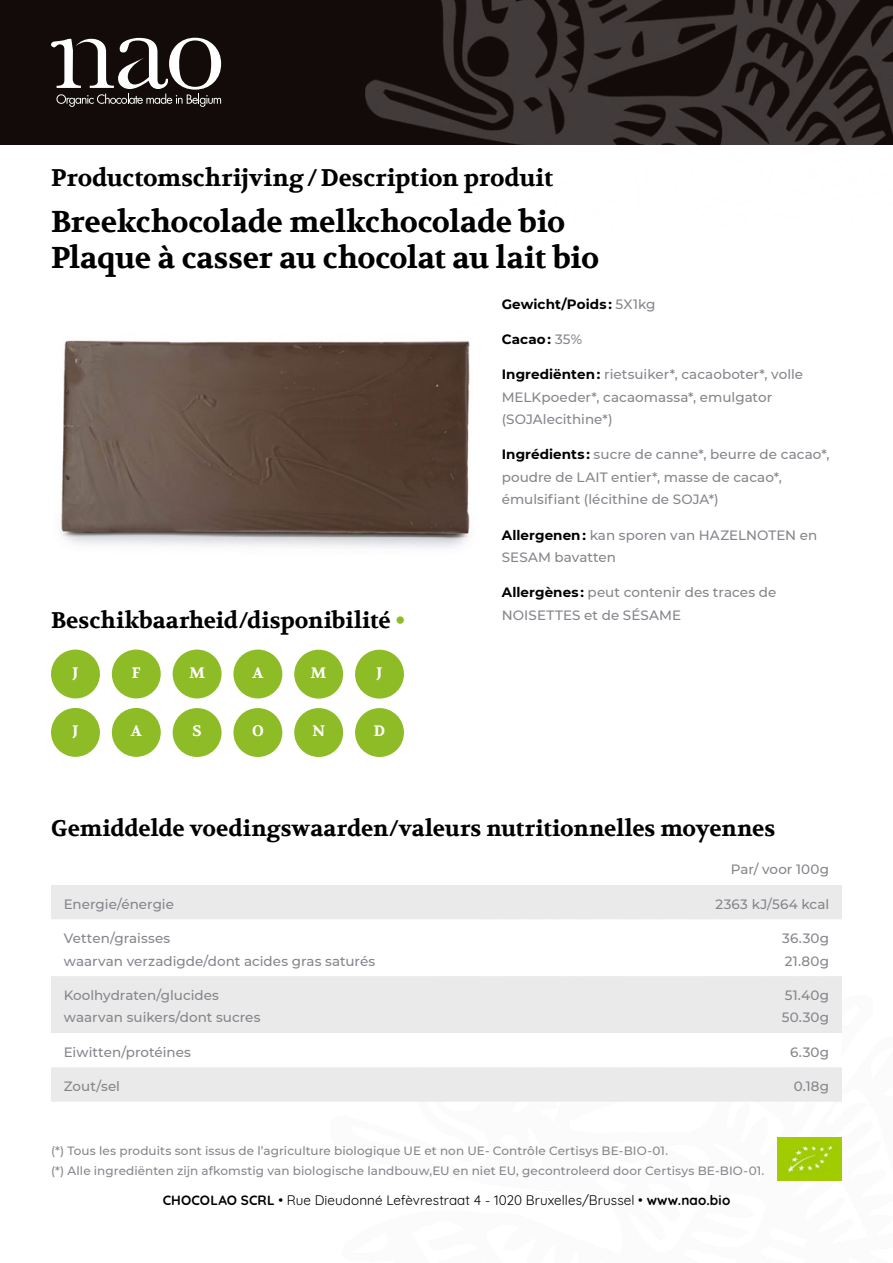
<style>
.page{position:relative;width:893px;height:1263px;background:#fff}
.page>*{position:absolute;margin:0;border:0;box-sizing:border-box;transform-origin:0 0}
.t1{font:700 30px/36px "Volkhov";letter-spacing:-.01em;color:#000}
.t2{font:700 24px "Volkhov";color:#000}
.t3{font:700 22.5px "Volkhov";color:#000}
.t4{font:700 15.15px "Volkhov";color:#fff}
.t5{font:500 13.5px/22.5px "Montserrat";letter-spacing:.005em;color:#84868c}
.t6{font:13.5px "Quicksand";letter-spacing:.005em;color:#000}
.t7{font:700 13.5px "Montserrat";letter-spacing:.005em;color:#000}
.t8{font:500 12px/19.5px "Montserrat";letter-spacing:.005em;color:#84868c}
.s1{color:#8dbc27}
.s2{font-weight:500;color:#84868c}
.s3{font-weight:700;color:#000}
.s4{font-weight:700}
</style>
<div class="page">
<div style="left:0;top:0;width:893px;height:145px;background:#120b0a"></div>
<img style="left:365px;top:0;width:528px;height:145px">
<img style="left:777px;top:1137px;width:65px;height:43px">
<svg style="left:51px;top:38px;width:170px;height:69px"></svg>
<img style="left:60px;top:340px;width:412px;height:208px">
<div style="left:51px;top:649px;width:49px;height:49px;background:#8dbc27;border-radius:50%"></div>
<div style="left:294px;top:650px;width:49px;height:49px;background:#8dbc27;border-radius:50%"></div>
<div style="left:173px;top:708px;width:49px;height:49px;background:#8dbc27;border-radius:50%"></div>
<div style="left:112px;top:649px;width:49px;height:49px;background:#8dbc27;border-radius:50%"></div>
<div style="left:355px;top:650px;width:49px;height:49px;background:#8dbc27;border-radius:50%"></div>
<div style="left:233px;top:708px;width:49px;height:49px;background:#8dbc27;border-radius:50%"></div>
<div style="left:173px;top:649px;width:49px;height:49px;background:#8dbc27;border-radius:50%"></div>
<div style="left:51px;top:708px;width:49px;height:49px;background:#8dbc27;border-radius:50%"></div>
<div style="left:294px;top:708px;width:49px;height:49px;background:#8dbc27;border-radius:50%"></div>
<div style="left:233px;top:649px;width:49px;height:49px;background:#8dbc27;border-radius:50%"></div>
<div style="left:112px;top:708px;width:49px;height:49px;background:#8dbc27;border-radius:50%"></div>
<div style="left:355px;top:708px;width:49px;height:49px;background:#8dbc27;border-radius:50%"></div>
<svg style="left:51px;top:885px;width:791px;height:217px;fill:#eaeaea"></svg>
<h2 class="t2" style="left:51px;top:163px;width:504px">Productomschrijving/Description produit</h2>
<h1 class="t1" style="left:51px;top:205px;width:550px">Breekchocolade melkchocolade bio<br>Plaque à casser au chocolat au lait bio</h1>
<h3 class="t3" style="left:51px;top:607px;width:356px">Beschikbaarheid/disponibilité <span class="s1">•</span></h3>
<p class="t4" style="left:252px;top:664px;width:13px">A</p>
<p class="t4" style="left:73px;top:664px;width:7px">J</p>
<p class="t4" style="left:311px;top:664px;width:17px">M</p>
<p class="t4" style="left:132px;top:664px;width:10px">F</p>
<p class="t4" style="left:377px;top:664px;width:7px">J</p>
<p class="t4" style="left:189px;top:664px;width:17px">M</p>
<p class="t4" style="left:193px;top:722px;width:11px">S</p>
<p class="t4" style="left:252px;top:722px;width:13px">O</p>
<p class="t4" style="left:131px;top:722px;width:13px">A</p>
<p class="t4" style="left:374px;top:722px;width:13px">D</p>
<p class="t4" style="left:73px;top:722px;width:7px">J</p>
<p class="t4" style="left:312px;top:722px;width:14px">N</p>
<p class="t7" style="left:502px;top:294px;width:155px">Gewicht/Poids : <span class="s2">5X1kg</span></p>
<p class="t7" style="left:502px;top:329px;width:82px">Cacao : <span class="s2">35%</span></p>
<p class="t5" style="left:502px;top:363px;width:303px"><span class="s3">Ingrediënten :</span> rietsuiker*, cacaoboter*, volle<br>MELKpoeder*, cacaomassa*, emulgator (SOJAlecithine*)</p>
<p class="t5" style="left:502px;top:443px;width:329px"><span class="s3">Ingrédients :</span> sucre de canne*, beurre de cacao*, poudre de LAIT entier*, masse de cacao*, émulsifiant (lécithine de SOJA*)</p>
<p class="t5" style="left:502px;top:523px;width:317px"><span class="s3">Allergenen :</span> kan sporen van HAZELNOTEN en<br>SESAM bavatten</p>
<p class="t5" style="left:502px;top:581px;width:276px"><span class="s3">Allergènes :</span> peut contenir des traces de<br>NOISETTES et de SÉSAME</p>
<h3 class="t3" style="left:51px;top:815px;width:726px">Gemiddelde voedingswaarden/valeurs nutritionnelles moyennes</h3>
<p class="t5" style="left:731px;top:858px;width:100px">Par/ voor 100g</p>
<p class="t5" style="left:64px;top:892px;width:112px">Energie/énergie</p>
<p class="t5" style="left:715px;top:892px;width:115px">2363 kJ/564 kcal</p>
<p class="t5" style="left:64px;top:926px;width:313px">Vetten/graisses<br>waarvan verzadigde/dont acides gras saturés</p>
<p class="t5" style="left:782px;top:926px;width:48px">36.30g<br>21.80g</p>
<p class="t5" style="left:64px;top:983px;width:198px">Koolhydraten/glucides waarvan suikers/dont sucres</p>
<p class="t5" style="left:782px;top:983px;width:49px">51.40g<br>50.30g</p>
<p class="t5" style="left:64px;top:1040px;width:129px">Eiwitten/protéines</p>
<p class="t5" style="left:790px;top:1040px;width:41px">6.30g</p>
<p class="t5" style="left:64px;top:1074px;width:58px">Zout/sel</p>
<p class="t5" style="left:794px;top:1074px;width:37px">0.18g</p>
<p class="t8" style="left:51px;top:1141px;width:715px">(*) Tous les produits sont issus de l’agriculture biologique UE et non UE- Contrôle Certisys BE-BIO-01.<br>(*) Alle ingrediënten zijn afkomstig van biologische landbouw,EU en niet EU, gecontroleerd door Certisys BE-BIO-01.</p>
<p class="t6" style="left:163px;top:1189px;width:569px"><span class="s4">CHOCOLAO SCRL</span> • Rue Dieudonné Lefèvrestraat 4 - 1020 Bruxelles/Brussel • <span class="s4">www.nao.bio</span></p>
</div>
